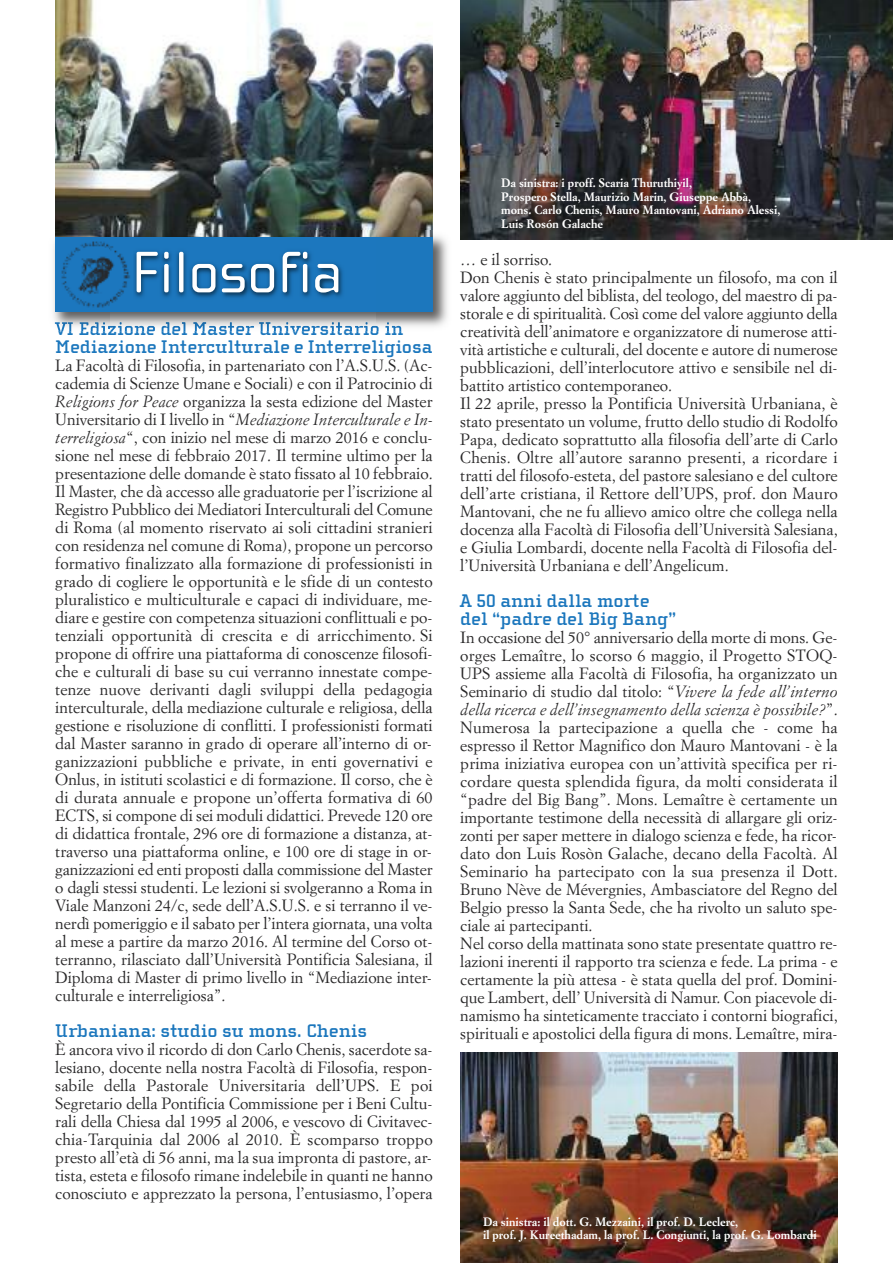
<style>
.page{position:relative;width:893px;height:1263px;background:#fff}
.page>*{position:absolute;margin:0;border:0;box-sizing:border-box;transform-origin:0 0}
.t1{font:60px "Cholla Wide";color:#fff}
.t2{font:700 18.75px/18px "Cholla Slab";color:#1c77bd}
.t3{font:16.05px/18px "Simoncini Garamond";color:#272627;text-align:justify}
.t4{font:700 12px/13.5px "Simoncini Garamond";color:#fff}
.s1{font-style:italic}
</style>
<div class="page">
<img style="left:55px;top:0;width:378px;height:231px">
<img style="left:460px;top:1053px;width:378px;height:210px">
<img style="left:460px;top:0;width:433px;height:239px">
<img style="left:53px;top:235px;width:395px;height:96px">
<img style="left:55px;top:322px;width:125px;height:9px">
<img style="left:55px;top:231px;width:378px;height:6px">
<div style="left:55px;top:237px;width:378px;height:75px;background:#1c77bd"></div>
<img style="left:61px;top:241px;width:49px;height:67px">
<img style="left:110px;top:246px;width:266px;height:77px">
<img style="left:118px;top:322px;width:62px;height:1px">
<h1 class="t1" style="left:132px;top:237px;width:211px">Filosofia</h1>
<p class="t2" style="left:55px;top:319px;width:379px">VI Edizione del Master Universitario in<br>Mediazione Interculturale e Interreligiosa</p>
<p class="t3" style="left:55px;top:357px;width:379px">La Facoltà di Filosofia, in partenariato con l’A.S.U.S. (Ac&shy;cademia di Scienze Umane e Sociali) e con il Patrocinio di <span class="s1">Religions for Peace</span> organizza la sesta edizione del Master Universitario di I livello in “<span class="s1">Mediazione Interculturale e In&shy;terreligiosa</span>“, con inizio nel mese di marzo 2016 e conclu&shy;sione nel mese di febbraio 2017. Il termine ultimo per la presentazione delle domande è stato fissato al 10 febbraio.<br>Il Master, che dà accesso alle graduatorie per l’iscrizione al Registro Pubblico dei Mediatori Interculturali del Comune di Roma (al momento riservato ai soli cittadini stranieri con residenza nel comune di Roma), propone un percorso formativo finalizzato alla formazione di professionisti in grado di cogliere le opportunità e le sfide di un contesto pluralistico e multiculturale e capaci di individuare, me&shy;diare e gestire con competenza situazioni conflittuali e po&shy;tenziali opportunità di crescita e di arricchimento. Si propone di offrire una piattaforma di conoscenze filosofi&shy;che e culturali di base su cui verranno innestate compe&shy;tenze nuove derivanti dagli sviluppi della pedagogia interculturale, della mediazione culturale e religiosa, della gestione e risoluzione di conflitti. I professionisti formati dal Master saranno in grado di operare all’interno di or&shy;ganizzazioni pubbliche e private, in enti governativi e Onlus, in istituti scolastici e di formazione. Il corso, che è di durata annuale e propone un’offerta formativa di 60<br>ECTS, si compone di sei moduli didattici. Prevede 120 ore di didattica frontale, 296 ore di formazione a distanza, at&shy;traverso una piattaforma online, e 100 ore di stage in or&shy;ganizzazioni ed enti proposti dalla commissione del Master o dagli stessi studenti. Le lezioni si svolgeranno a Roma in Viale Manzoni 24/c, sede dell’A.S.U.S. e si terranno il ve&shy;nerdì pomeriggio e il sabato per l’intera giornata, una volta al mese a partire da marzo 2016. Al termine del Corso ot&shy;terranno, rilasciato dall’Università Pontificia Salesiana, il Diploma di Master di primo livello in “Mediazione inter&shy;culturale e interreligiosa”.</p>
<p class="t2" style="left:55px;top:1021px;width:313px">Urbaniana: studio su mons. Chenis</p>
<p class="t3" style="left:55px;top:1041px;width:379px">È ancora vivo il ricordo di don Carlo Chenis, sacerdote sa&shy;lesiano, docente nella nostra Facoltà di Filosofia, respon&shy;sabile della Pastorale Universitaria dell’UPS. E poi Segretario della Pontificia Commissione per i Beni Cultu&shy;rali della Chiesa dal 1995 al 2006, e vescovo di Civitavec&shy;chia-Tarquinia dal 2006 al 2010. È scomparso troppo presto all’età di 56 anni, ma la sua impronta di pastore, ar&shy;tista, esteta e filosofo rimane indelebile in quanti ne hanno conosciuto e apprezzato la persona, l’entusiasmo, l’opera</p>
<p class="t4" style="left:501px;top:177px;width:281px">Da sinistra: i proff. Scaria Thuruthiyil,<br>Prospero Stella, Maurizio Marin, Giuseppe Abbà, mons. Carlo Chenis, Mauro Mantovani, Adriano Alessi, Luis Rosón Galache</p>
<p class="t3" style="left:460px;top:252px;width:379px;text-align:left">… e il sorriso.<br>Don Chenis è stato principalmente un filosofo, ma con il valore aggiunto del biblista, del teologo, del maestro di pa&shy;storale e di spiritualità. Così come del valore aggiunto della creatività dell’animatore e organizzatore di numerose atti&shy;vità artistiche e culturali, del docente e autore di numerose pubblicazioni, dell’interlocutore attivo e sensibile nel di&shy;battito artistico contemporaneo.<br>Il 22 aprile, presso la Pontificia Università Urbaniana, è stato presentato un volume, frutto dello studio di Rodolfo Papa, dedicato soprattutto alla filosofia dell’arte di Carlo Chenis. Oltre all’autore saranno presenti, a ricordare i tratti del filosofo-esteta, del pastore salesiano e del cultore dell’arte cristiana, il Rettore dell’UPS, prof. don Mauro Mantovani, che ne fu allievo amico oltre che collega nella docenza alla Facoltà di Filosofia dell’Università Salesiana, e Giulia Lombardi, docente nella Facoltà di Filosofia del&shy;l’Università Urbaniana e dell’Angelicum.</p>
<p class="t2" style="left:460px;top:592px;width:218px">A 50 anni dalla morte del “padre del Big Bang”</p>
<p class="t3" style="left:460px;top:630px;width:379px;text-align:left">In occasione del 50° anniversario della morte di mons. Ge&shy;orges Lemaître, lo scorso 6 maggio, il Progetto STOQ-UPS assieme alla Facoltà di Filosofia, ha organizzato un Seminario di studio dal titolo: “<span class="s1">Vivere la fede all’interno della ricerca e dell’insegnamento della scienza è possibile?</span>”.<br>Numerosa la partecipazione a quella che - come ha espresso il Rettor Magnifico don Mauro Mantovani - è la prima iniziativa europea con un’attività specifica per ri&shy;cordare questa splendida figura, da molti considerata il “padre del Big Bang”. Mons. Lemaître è certamente un importante testimone della necessità di allargare gli oriz&shy;zonti per saper mettere in dialogo scienza e fede, ha ricor&shy;dato don Luis Rosòn Galache, decano della Facoltà. Al Seminario ha partecipato con la sua presenza il Dott.<br>Bruno Nève de Mévergnies, Ambasciatore del Regno del Belgio presso la Santa Sede, che ha rivolto un saluto spe&shy;ciale ai partecipanti.<br>Nel corso della mattinata sono state presentate quattro re&shy;lazioni inerenti il rapporto tra scienza e fede. La prima - e certamente la più attesa - è stata quella del prof. Domini&shy;que Lambert, dell’ Università di Namur. Con piacevole di&shy;namismo ha sinteticamente tracciato i contorni biografici, spirituali e apostolici della figura di mons. Lemaître, mira-</p>
<p class="t4" style="left:483px;top:1216px;width:335px">Da sinistra: il dott. G. Mezzaini, il prof. D. Leclerc,<br>il prof. J. Kureethadam, la prof. L. Congiunti, la prof. G. Lombardi</p>
</div>
